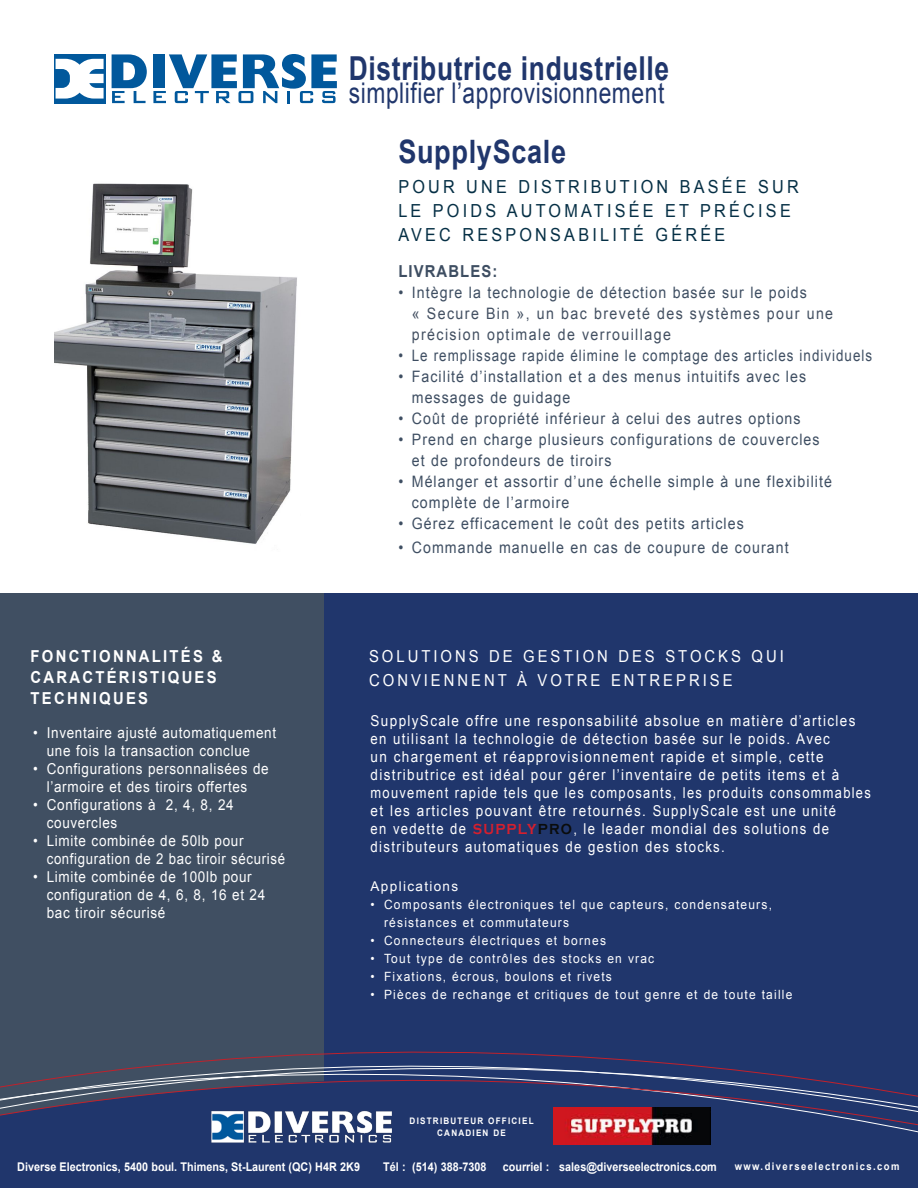
<style>
.page{position:relative;width:918px;height:1188px;background:#fff}
.page>*{position:absolute;margin:0;border:0;box-sizing:border-box;transform-origin:0 0}
.t1{font:700 33px "Arial";letter-spacing:.025em;color:#20366c;scale:.8 1}
.t2{font:700 32.25px "Arial";letter-spacing:.025em;color:#20366c;scale:.84 1}
.t3{font:28.5px "Arial";letter-spacing:.025em;color:#20366c;scale:.8 1}
.t4{font:18px/24px "Arial";letter-spacing:.2em;color:#052f45;scale:.9 1}
.t5{font:16.5px/24px "Arial";letter-spacing:.2em;color:#fff;scale:.9 1}
.t6{font:700 16.5px/21px "Arial";letter-spacing:.15em;color:#fff;scale:.9 1}
.t7{font:700 16.5px "Arial";letter-spacing:.075em;color:#3e4e62;scale:.9 1}
.t8{font:15.75px/21px "Arial";letter-spacing:.075em;color:#3e4e62;scale:.9 1}
.t9{font:15.75px/21px "Arial";letter-spacing:.1em;color:#424f61;scale:.9 1}
.t10{font:15.75px "Arial";letter-spacing:.075em;color:#3e4e62;scale:.85 1}
.t11{font:15px/18px "Arial";letter-spacing:.1em;color:#fff;scale:.9 1}
.t12{font:15px/18px "Arial";letter-spacing:.05em;color:#fff;scale:.9 1}
.t13{font:13.5px "Arial";letter-spacing:.1em;color:#fff}
.t14{font:12.75px/18px "Arial";letter-spacing:.1em;color:#fff;scale:.94 1}
.t15{font:700 12px "Arial";color:#fff;scale:.9 1}
.t16{font:700 10.5px "Arial";letter-spacing:.15em;color:#fff;scale:.9 1}
.t17{font:700 9px/12px "Arial";letter-spacing:.15em;color:#fff;text-align:center;scale:.9 1}
.s1{color:#3e4e62}
.s2{font-family:"Copperplate Gothic";font-weight:700;color:#d51f2e}
.s3{font-family:"Copperplate Gothic";font-weight:700;color:#0a0c0c}
</style>
<div class="page">
<div style="left:305px;top:593px;width:613px;height:534px;background:#20366c"></div>
<div style="left:0;top:593px;width:324px;height:595px;background:#404f62"></div>
<div style="left:0;top:1133px;width:918px;height:55px;background:#20366c"></div>
<svg style="left:0;top:1052px;width:918px;height:81px"></svg>
<img style="left:54px;top:183px;width:243px;height:361px">
<div style="left:54px;top:54px;width:51px;height:49px;background:#01589c"></div>
<svg style="left:112px;top:54px;width:35px;height:49px"></svg>
<svg style="left:153px;top:54px;width:184px;height:49px"></svg>
<svg style="left:56px;top:59px;width:48px;height:40px"></svg>
<img style="left:210px;top:1109px;width:183px;height:35px">
<img style="left:553px;top:1108px;width:157px;height:37px">
<p class="t1" style="left:349px;top:47px;width:402px">Distributrice industrielle</p>
<p class="t3" style="left:349px;top:74px;width:396px">simplifier l’approvisionnement</p>
<p class="t6" style="left:31px;top:646px;width:215px">FONCTIONNALITÉS &amp;<br>CARACTÉRISTIQUES</p>
<p class="t6" style="left:31px;top:688px;width:132px">TECHNIQUES</p>
<p class="t12" style="left:47px;top:724px;width:256px;text-indent:-14px">• Inventaire ajusté automatiquement une fois la transaction conclue</p>
<p class="t12" style="left:33px;top:760px;width:263px;text-align:center">• Configurations personnalisées de l’armoire et des tiroirs offertes</p>
<p class="t12" style="left:47px;top:796px;width:209px;text-indent:-14px">• Configurations à 2, 4, 8, 24 couvercles</p>
<p class="t12" style="left:47px;top:832px;width:266px;text-indent:-14px">• Limite combinée de 50lb pour configuration de 2 bac tiroir sécurisé</p>
<p class="t12" style="left:47px;top:868px;width:244px;text-indent:-14px">• Limite combinée de 100lb pour configuration de 4, 6, 8, 16 et 24 bac tiroir sécurisé</p>
<p class="t2" style="left:398px;top:130px;width:201px">SupplyScale</p>
<p class="t4" style="left:398px;top:175px;width:447px">POUR UNE DISTRIBUTION BASÉE SUR<br>LE POIDS AUTOMATISÉE ET PRÉCISE<br>AVEC RESPONSABILITÉ GÉRÉE</p>
<p class="t7" style="left:398px;top:260px;width:112px">LIVRABLES:</p>
<p class="t9" style="left:412px;top:282px;width:470px;text-indent:-14px"><span class="s1">• Intègre la technologie de détection basée sur le poids<br></span>« Secure Bin », un bac breveté des systèmes pour une précision optimale de verrouillage</p>
<p class="t10" style="left:398px;top:345px;width:559px">• Le remplissage rapide élimine le comptage des articles individuels</p>
<p class="t8" style="left:412px;top:366px;width:440px;text-indent:-14px">• Facilité d’installation et a des menus intuitifs avec les messages de guidage</p>
<p class="t8" style="left:398px;top:408px;width:449px">• Coût de propriété inférieur à celui des autres options</p>
<p class="t8" style="left:412px;top:429px;width:455px;text-indent:-14px">• Prend en charge plusieurs configurations de couvercles et de profondeurs de tiroirs</p>
<p class="t8" style="left:412px;top:471px;width:468px;text-indent:-14px">• Mélanger et assortir d’une échelle simple à une flexibilité complète de l’armoire</p>
<p class="t8" style="left:398px;top:513px;width:385px">• Gérez efficacement le coût des petits articles</p>
<p class="t8" style="left:398px;top:537px;width:435px">• Commande manuelle en cas de coupure de courant</p>
<p class="t5" style="left:369px;top:644px;width:462px">SOLUTIONS DE GESTION DES STOCKS QUI<br>CONVIENNENT À VOTRE ENTREPRISE</p>
<p class="t11" style="left:371px;top:712px;width:557px">SupplyScale offre une responsabilité absolue en matière d’articles en utilisant la technologie de détection basée sur le poids. Avec<br>un chargement et réapprovisionnement rapide et simple, cette distributrice est idéal pour gérer l’inventaire de petits items et à mouvement rapide tels que les composants, les produits consommables et les articles pouvant être retournés. SupplyScale est une unité<br>en vedette de <span class="s2">SUPPLY</span><span class="s3">PRO</span>, le leader mondial des solutions de distributeurs automatiques de gestion des stocks.</p>
<p class="t13" style="left:371px;top:877px;width:89px">Applications</p>
<p class="t14" style="left:384px;top:896px;width:414px;text-indent:-13px">• Composants électroniques tel que capteurs, condensateurs, résistances et commutateurs</p>
<p class="t14" style="left:371px;top:932px;width:252px">• Connecteurs électriques et bornes</p>
<p class="t14" style="left:371px;top:950px;width:303px">• Tout type de contrôles des stocks en vrac</p>
<p class="t14" style="left:371px;top:968px;width:258px">• Fixations, écrous, boulons et rivets</p>
<p class="t14" style="left:371px;top:986px;width:450px">• Pièces de rechange et critiques de tout genre et de toute taille</p>
<p class="t17" style="left:410px;top:1115px;width:139px">DISTRIBUTEUR OFFICIEL<br>CANADIEN DE</p>
<p class="t15" style="left:17px;top:1158px;width:382px">Diverse Electronics, 5400 boul. Thimens, St-Laurent (QC) H4R 2K9</p>
<p class="t15" style="left:383px;top:1158px;width:116px">Tél : (514) 388-7308</p>
<p class="t15" style="left:503px;top:1158px;width:239px">courriel : sales@diverseelectronics.com</p>
<p class="t16" style="left:735px;top:1159px;width:185px">www.diverseelectronics.com</p>
</div>
